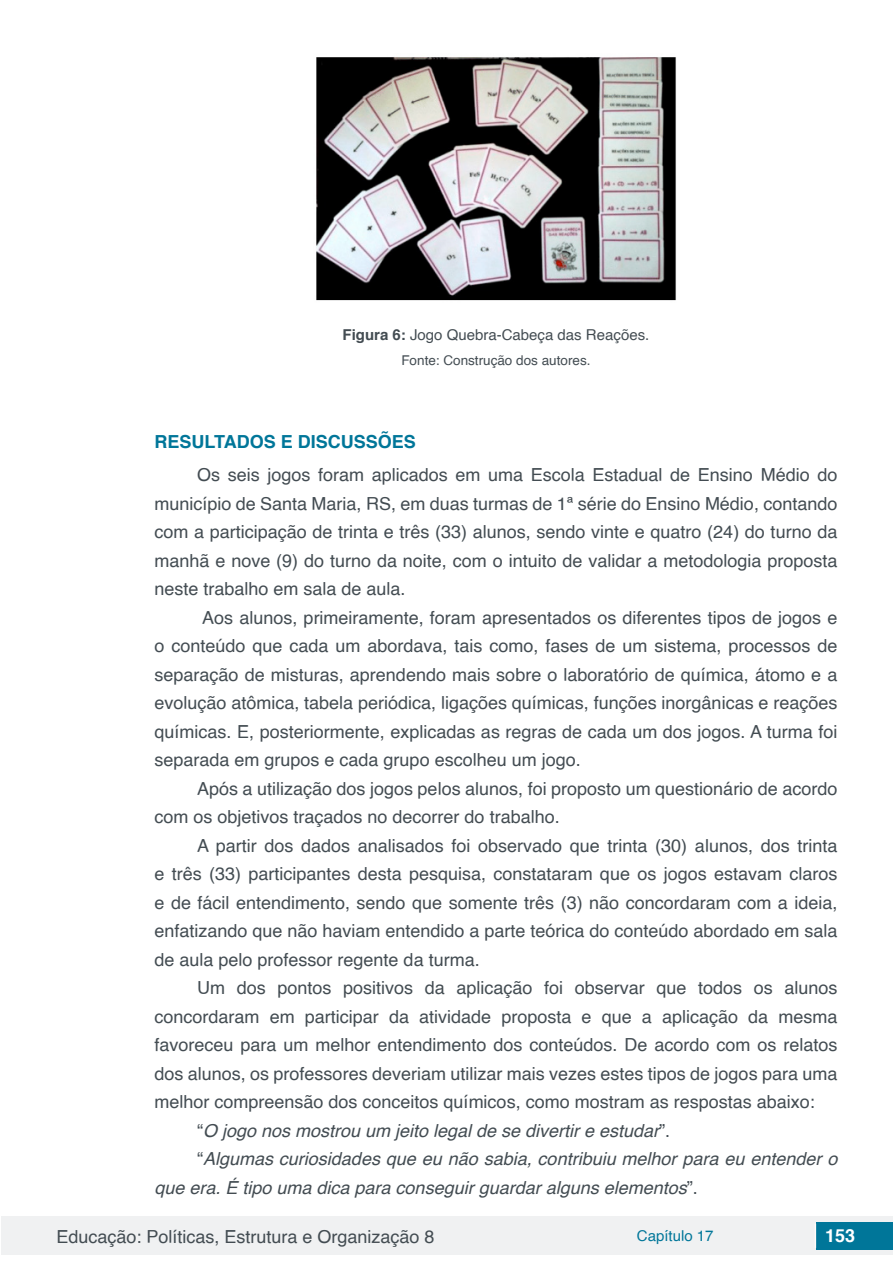
<style>
.page{position:relative;width:893px;height:1263px;background:#fff}
.page>*{position:absolute;margin:0;border:0;box-sizing:border-box;transform-origin:0 0}
.txt{font:18px/28.5px "Helvetica";color:#434c52;text-align:justify}
.txt-2{font:italic 18px/28.5px "Helvetica";color:#434c52}
.TITULOS{font:700 18px "Helvetica";color:#007699}
.t1{font:700 18px "Helvetica";color:#fff}
.ref_tabelas{font:15px "Helvetica";color:#434c52}
.t2{font:15px "Helvetica";color:#007699}
.tab_fonte{font:13.5px "Helvetica";color:#434c52}
.s1{font-weight:700}
.s2{font-style:normal}
</style>
<div class="page">
<div style="left:1px;top:1216px;width:891px;height:38px;background:#f0f1f2"></div>
<div style="left:816px;top:1222px;width:77px;height:27px;background:#007699"></div>
<svg style="left:815px;top:1224px;width:1px;height:24px"></svg>
<img style="left:316px;top:57px;width:360px;height:244px">
<p class="ref_tabelas" style="left:343px;top:324px;width:308px"><span class="s1">Figura 6:</span> Jogo Quebra-Cabeça das Reações.</p>
<p class="tab_fonte" style="left:401px;top:350px;width:191px">Fonte: Construção dos autores.</p>
<p class="TITULOS" style="left:154px;top:428px;width:263px">RESULTADOS E DISCUSSÕES</p>
<p class="txt" style="left:154px;top:461px;width:684px;text-indent:43px">Os seis jogos foram aplicados em uma Escola Estadual de Ensino Médio do município de Santa Maria, RS, em duas turmas de 1ª série do Ensino Médio, contando com a participação de trinta e três (33) alunos, sendo vinte e quatro (24) do turno da manhã e nove (9) do turno da noite, com o intuito de validar a metodologia proposta neste trabalho em sala de aula.</p>
<p class="txt" style="left:154px;top:604px;width:684px;text-indent:48px">Aos alunos, primeiramente, foram apresentados os diferentes tipos de jogos e o conteúdo que cada um abordava, tais como, fases de um sistema, processos de separação de misturas, aprendendo mais sobre o laboratório de química, átomo e a evolução atômica, tabela periódica, ligações químicas, funções inorgânicas e reações químicas. E, posteriormente, explicadas as regras de cada um dos jogos. A turma foi separada em grupos e cada grupo escolheu um jogo.</p>
<p class="txt" style="left:154px;top:775px;width:684px;text-indent:43px">Após a utilização dos jogos pelos alunos, foi proposto um questionário de acordo com os objetivos traçados no decorrer do trabalho.</p>
<p class="txt" style="left:154px;top:832px;width:684px;text-indent:43px">A partir dos dados analisados foi observado que trinta (30) alunos, dos trinta e três (33) participantes desta pesquisa, constataram que os jogos estavam claros e de fácil entendimento, sendo que somente três (3) não concordaram com a ideia, enfatizando que não haviam entendido a parte teórica do conteúdo abordado em sala de aula pelo professor regente da turma.</p>
<p class="txt" style="left:154px;top:974px;width:684px;text-indent:43px">Um dos pontos positivos da aplicação foi observar que todos os alunos concordaram em participar da atividade proposta e que a aplicação da mesma favoreceu para um melhor entendimento dos conteúdos. De acordo com os relatos dos alunos, os professores deveriam utilizar mais vezes estes tipos de jogos para uma melhor compreensão dos conceitos químicos, como mostram as respostas abaixo:</p>
<p class="txt-2" style="left:197px;top:1117px;width:475px"><span class="s2">“</span>O jogo nos mostrou um jeito legal de se divertir e estudar<span class="s2">”.</span></p>
<p class="txt-2" style="left:154px;top:1145px;width:684px;text-indent:43px"><span class="s2">“</span>Algumas curiosidades que eu não sabia, contribuiu melhor para eu entender o que era. É tipo uma dica para conseguir guardar alguns elementos<span class="s2">”.</span></p>
<p class="txt" style="left:56px;top:1223px;width:380px">Educação: Políticas, Estrutura e Organização 8</p>
<p class="t2" style="left:637px;top:1224px;width:78px">Capítulo 17</p>
<p class="t1" style="left:825px;top:1221px;width:32px">153</p>
</div>
